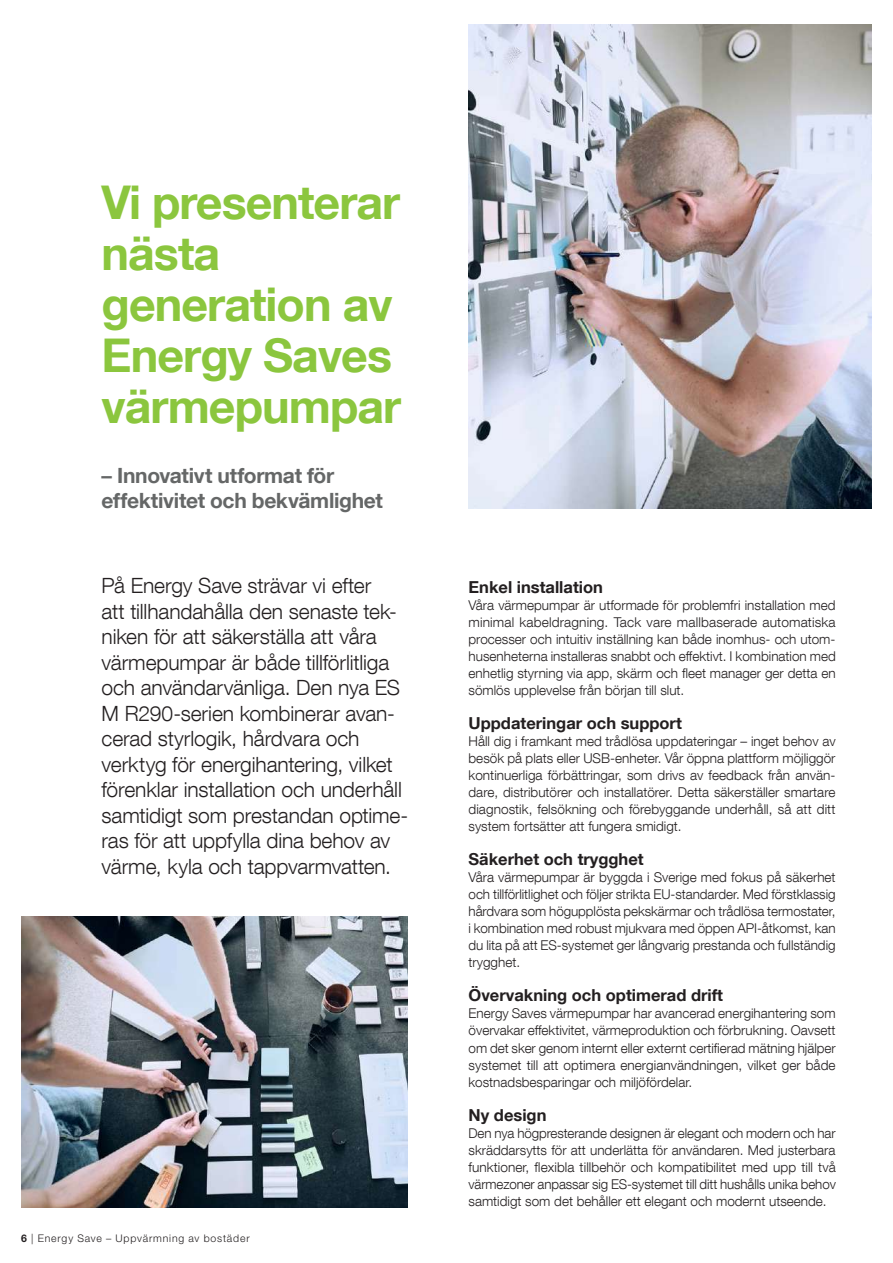
<style>
.page{position:relative;width:893px;height:1263px;background:#fff}
.page>*{position:absolute;margin:0;border:0;box-sizing:border-box;transform-origin:0 0}
.t1{font:700 46.5px/51px "Helvetica Neue LT Com";letter-spacing:-.02em;color:#8bc63e}
.t2{font:300 21px/25.5px "Helvetica Neue LT Com";letter-spacing:-.005em;color:#231f20}
.t3{font:700 21px/25.5px "Helvetica Neue LT Com";letter-spacing:-.015em;color:#656767}
.t4{font:700 16.5px "Helvetica Neue LT Com";color:#231f20}
.t5{font:300 13.5px/17px "Helvetica Neue LT Com";color:#231f20;text-align:justify}
.t6{font:300 10.5px "Helvetica Neue LT Std";letter-spacing:.08em;color:#231f20}
.s1{font-weight:700}
</style>
<div class="page">
<img style="left:21px;top:916px;width:386px;height:292px">
<img style="left:469px;top:25px;width:403px;height:483px">
<h1 class="t1" style="left:102px;top:176px;width:301px">Vi presenterar nästa generation av<br>Energy Saves värmepumpar</h1>
<h2 class="t3" style="left:102px;top:462px;width:283px">– Innovativt utformat för effektivitet och bekvämlighet</h2>
<p class="t2" style="left:102px;top:572px;width:308px">På Energy Save strävar vi efter<br>att tillhandahålla den senaste tek&shy;niken för att säkerställa att våra värmepumpar är både tillförlitliga och användarvänliga. Den nya ES M R290-serien kombinerar avan&shy;cerad styrlogik, hårdvara och verktyg för energihantering, vilket förenklar installation och underhåll samtidigt som prestandan optime&shy;ras för att uppfylla dina behov av värme, kyla och tappvarmvatten.</p>
<p class="t4" style="left:469px;top:577px;width:136px">Enkel installation</p>
<p class="t5" style="left:469px;top:597px;width:369px">Våra värmepumpar är utformade för problemfri installation med minimal kabeldragning. Tack vare mallbaserade automatiska processer och intuitiv inställning kan både inomhus- och utom&shy;husenheterna installeras snabbt och effektivt. I kombination med enhetlig styrning via app, skärm och fleet manager ger detta en sömlös upplevelse från början till slut.</p>
<p class="t4" style="left:469px;top:713px;width:215px">Uppdateringar och support</p>
<p class="t5" style="left:469px;top:733px;width:369px">Håll dig i framkant med trådlösa uppdateringar – inget behov av besök på plats eller USB-enheter. Vår öppna plattform möjliggör kontinuerliga förbättringar, som drivs av feedback från använ&shy;dare, distributörer och installatörer. Detta säkerställer smartare diagnostik, felsökning och förebyggande underhåll, så att ditt system fortsätter att fungera smidigt.</p>
<p class="t4" style="left:469px;top:849px;width:177px">Säkerhet och trygghet</p>
<p class="t5" style="left:469px;top:869px;width:369px">Våra värmepumpar är byggda i Sverige med fokus på säkerhet och tillförlitlighet och följer strikta EU-standarder. Med förstklassig hårdvara som högupplösta pekskärmar och trådlösa termostater, i kombination med robust mjukvara med öppen API-åtkomst, kan du lita på att ES-systemet ger långvarig prestanda och fullständig trygghet.</p>
<p class="t4" style="left:469px;top:985px;width:256px">Övervakning och optimerad drift</p>
<p class="t5" style="left:469px;top:1005px;width:369px">Energy Saves värmepumpar har avancerad energihantering som övervakar effektivitet, värmeproduktion och förbrukning. Oavsett om det sker genom internt eller externt certifierad mätning hjälper systemet till att optimera energianvändningen, vilket ger både kostnadsbesparingar och miljöfördelar.</p>
<p class="t4" style="left:469px;top:1104px;width:79px">Ny design</p>
<p class="t5" style="left:469px;top:1124px;width:369px">Den nya högpresterande designen är elegant och modern och har skräddarsytts för att underlätta för användaren. Med justerbara funktioner, flexibla tillbehör och kompatibilitet med upp till två värmezoner anpassar sig ES-systemet till ditt hushålls unika behov samtidigt som det behåller ett elegant och modernt utseende.</p>
<p class="t6" style="left:21px;top:1231px;width:230px"><span class="s1">6</span> | Energy Save – Uppvärmning av bostäder</p>
</div>
